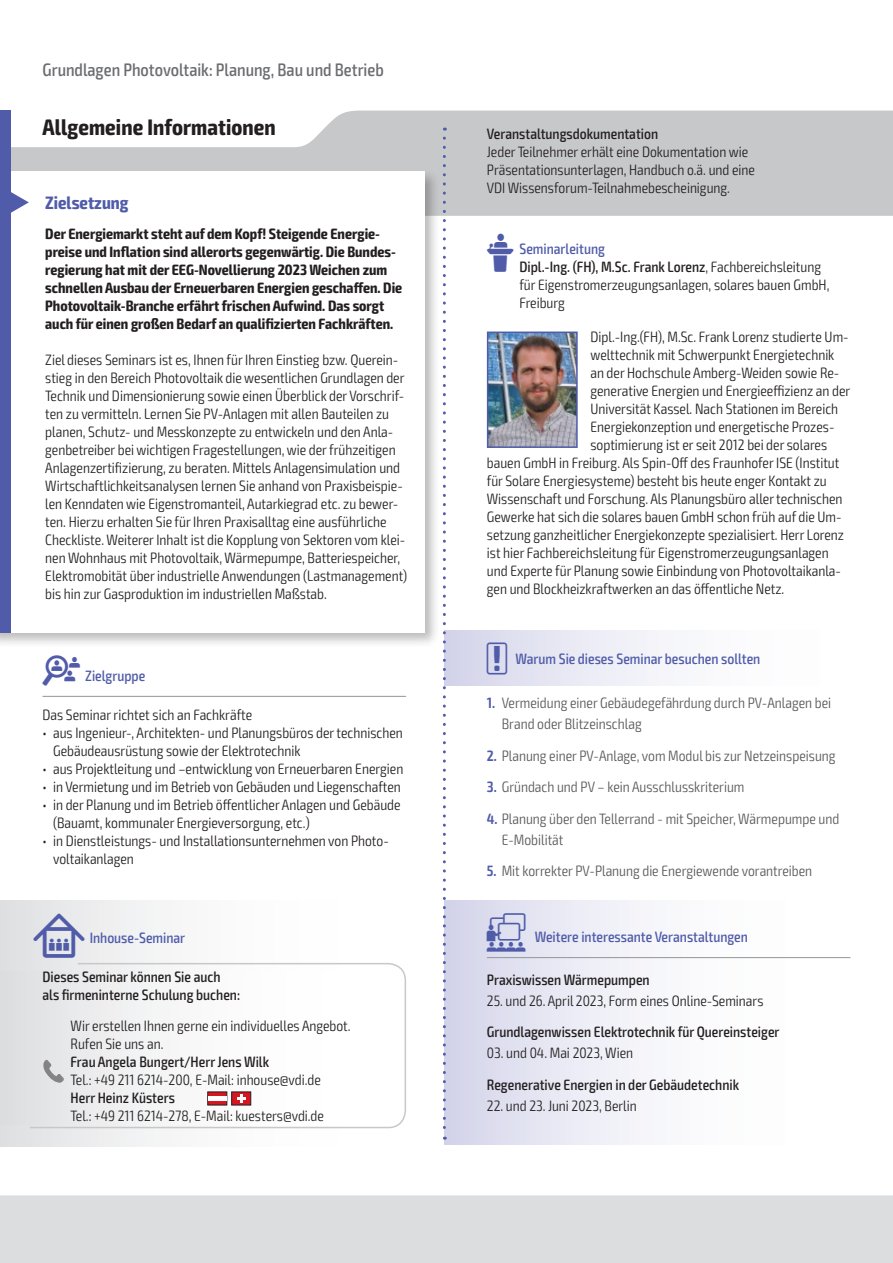
<style>
.page{position:relative;width:893px;height:1263px;background:#fff}
.page>*{position:absolute;margin:0;border:0;box-sizing:border-box;transform-origin:0 0}
.t1{font:700 condensed 22.5px "Exo 2";letter-spacing:.005em;color:#231f20}
.t2{font:500 condensed 18px "Exo 2";color:#6c6d70}
.t3{font:700 condensed 18px "Exo 2";color:#505ca9}
.t4{font:300 condensed 15px/18px "Exo 2";color:#231f20}
.t5{font:700 condensed 15px/18px "Exo 2";color:#231f20}
.t6{font:300 condensed 15px/21px "Exo 2";color:#57585a}
.t7{font:500 condensed 15px/18px "Exo 2";color:#231f20}
.t8{font:500 condensed 15px "Exo 2";color:#505ca9}
.s1{font-family:"VDI Iconset S4 A Regular";font-weight:400;font-stretch:normal;color:#505ca9}
.s2{font-weight:500;color:#505ca9}
.s3{font-weight:500}
.s4{font-family:"VDI Iconset S4 A Regular";font-weight:400;font-stretch:normal}
.s5{font-family:"VDI Iconset S4 A Regular";font-weight:400;font-stretch:normal;font-size:15.45px}
.s6{font-weight:600;color:#505ca9}
.s7{font-family:"VDI Iconset S4 A Regular";font-weight:400;font-stretch:normal;font-size:19.5px}
</style>
<div class="page">
<div style="left:0;top:1195px;width:893px;height:68px;background:#dcdddf"></div>
<svg style="left:11px;top:111px;width:881px;height:105px;fill:#c7c8ca"></svg>
<hr style="left:892px;top:111px;width:1px;height:105px;background:#505ca9">
<div style="left:0;top:111px;width:11px;height:63px;background:#505ca9"></div>
<div style="left:0;top:168px;width:440px;height:480px;background:#231f20;opacity:.3"></div>
<div style="left:0;top:171px;width:424px;height:462px;background:#fff"></div>
<div style="left:0;top:171px;width:11px;height:462px;background:#505ca9"></div>
<svg style="left:11px;top:192px;width:18px;height:21px"></svg>
<hr style="left:43px;top:696px;width:363px;height:1px;background:#939598">
<div style="left:444px;top:900px;width:406px;height:244px;background:linear-gradient(to right,#dadbed,#fff)"></div>
<hr style="left:487px;top:957px;width:363px;height:1px;background:#939598">
<img style="left:490px;top:335px;width:85px;height:110px">
<div style="left:487px;top:332px;width:91px;height:116px;border:2px solid #505ca9"></div>
<div style="left:444px;top:630px;width:406px;height:55px;background:linear-gradient(to right,#d9d9ec,#fff)"></div>
<div style="left:0;top:900px;width:406px;height:247px;background:linear-gradient(to right,#e4e5e7,#fff)"></div>
<svg style="left:29px;top:962px;width:377px;height:167px"></svg>
<div style="left:0;top:972px;width:383px;height:152px;background:linear-gradient(to right,#e2e3e5,#fff)"></div>
<svg style="left:207px;top:1091px;width:44px;height:14px"></svg>
<hr style="left:208px;top:1096px;width:19px;height:4px;background:#fff">
<svg style="left:43px;top:1060px;width:21px;height:23px"></svg>
<svg style="left:443px;top:138px;width:3px;height:1002px"></svg>
<p class="t2" style="left:43px;top:59px;width:343px">Grundlagen Photovoltaik: Planung, Bau und Betrieb</p>
<h1 class="t1" style="left:43px;top:113px;width:235px">Allgemeine Informationen</h1>
<p class="t7" style="left:487px;top:125px;width:173px">Veranstaltungsdokumentation</p>
<p class="t4" style="left:487px;top:143px;width:270px">Jeder Teilnehmer erhält eine Dokumentation wie<br>Präsentationsunterlagen, Handbuch o.ä. und eine<br>VDI Wissensforum-Teilnahmebescheinigung.</p>
<p class="t5" style="left:45px;top:225px;width:358px">Der Energiemarkt steht auf dem Kopf! Steigende Energie&shy;preise und Inflation sind allerorts gegenwärtig. Die Bundes&shy;regierung hat mit der EEG-Novellierung 2023 Weichen zum schnellen Ausbau der Erneuerbaren Energien geschaffen. Die Photovoltaik-Branche erfährt frischen Aufwind. Das sorgt auch für einen großen Bedarf an qualifizierten Fachkräften.</p>
<p class="t4" style="left:45px;top:351px;width:363px">Ziel dieses Seminars ist es, Ihnen für Ihren Einstieg bzw. Querein&shy;stieg in den Bereich Photovoltaik die wesentlichen Grundlagen der Technik und Dimensionierung sowie einen Überblick der Vorschrif&shy;ten zu vermitteln. Lernen Sie PV-Anlagen mit allen Bauteilen zu planen, Schutz- und Messkonzepte zu entwickeln und den Anla&shy;genbetreiber bei wichtigen Fragestellungen, wie der frühzeitigen Anlagenzertifizierung, zu beraten. Mittels Anlagensimulation und Wirtschaftlichkeitsanalysen lernen Sie anhand von Praxisbeispie&shy;len Kenndaten wie Eigenstromanteil, Autarkiegrad etc. zu bewer&shy;ten. Hierzu erhalten Sie für Ihren Praxisalltag eine ausführliche Checkliste. Weiterer Inhalt ist die Kopplung von Sektoren vom klei&shy;nen Wohnhaus mit Photovoltaik, Wärmepumpe, Batteriespeicher, Elektromobität über industrielle Anwendungen (Lastmanagement) bis hin zur Gasproduktion im industriellen Maßstab.</p>
<p class="t3" style="left:45px;top:192px;width:85px">Zielsetzung</p>
<p class="t4" style="left:519px;top:240px;width:311px;text-indent:-33px"><span class="s1">L</span> <span class="s2">Seminarleitung<br></span><span class="s3">Dipl.-Ing. (FH), M.Sc. Frank Lorenz</span>, Fachbereichsleitung für Eigenstromerzeugungsanlagen, solares bauen GmbH, Freiburg</p>
<p class="t4" style="left:590px;top:328px;width:260px">Dipl.-Ing.(FH), M.Sc. Frank Lorenz studierte Um-</p>
<p class="t4" style="left:590px;top:346px;width:245px">welttechnik mit Schwerpunkt Energietechnik</p>
<p class="t4" style="left:590px;top:364px;width:250px">an der Hochschule Amberg-Weiden sowie Re-</p>
<p class="t4" style="left:590px;top:382px;width:261px">generative Energien und Energieeffizienz an der</p>
<p class="t4" style="left:590px;top:400px;width:249px">Universität Kassel. Nach Stationen im Bereich</p>
<p class="t4" style="left:590px;top:418px;width:246px">Energiekonzeption und energetische Prozes-</p>
<p class="t4" style="left:590px;top:436px;width:238px">soptimierung ist er seit 2012 bei der solares</p>
<p class="t4" style="left:487px;top:454px;width:354px">bauen GmbH in Freiburg. Als Spin-Off des Fraunhofer ISE (Institut</p>
<p class="t4" style="left:487px;top:472px;width:341px">für Solare Energiesysteme) besteht bis heute enger Kontakt zu</p>
<p class="t4" style="left:487px;top:490px;width:357px">Wissenschaft und Forschung. Als Planungsbüro aller technischen</p>
<p class="t4" style="left:487px;top:508px;width:356px">Gewerke hat sich die solares bauen GmbH schon früh auf die Um-</p>
<p class="t4" style="left:487px;top:526px;width:359px">setzung ganzheitlicher Energiekonzepte spezialisiert. Herr Lorenz</p>
<p class="t4" style="left:487px;top:544px;width:343px">ist hier Fachbereichsleitung für Eigenstromerzeugungsanlagen</p>
<p class="t4" style="left:487px;top:562px;width:356px">und Experte für Planung sowie Einbindung von Photovoltaikanla-</p>
<p class="t4" style="left:487px;top:580px;width:299px">gen und Blockheizkraftwerken an das öffentliche Netz.</p>
<p class="t8" style="left:43px;top:667px;width:104px"><span class="s4">Z</span> Zielgruppe</p>
<p class="t4" style="left:43px;top:706px;width:211px">Das Seminar richtet sich an Fachkräfte</p>
<p class="t4" style="left:53px;top:724px;width:351px;text-indent:-11px">• aus Ingenieur-, Architekten- und Planungsbüros der technischen<br>Gebäudeausrüstung sowie der Elektrotechnik</p>
<p class="t4" style="left:43px;top:760px;width:362px">• aus Projektleitung und –entwicklung von Erneuerbaren Energien</p>
<p class="t4" style="left:43px;top:778px;width:360px">• in Vermietung und im Betrieb von Gebäuden und Liegenschaften</p>
<p class="t4" style="left:53px;top:796px;width:349px;text-indent:-11px">• in der Planung und im Betrieb öffentlicher Anlagen und Gebäude (Bauamt, kommunaler Energieversorgung, etc.)</p>
<p class="t4" style="left:53px;top:832px;width:337px;text-indent:-11px">• in Dienstleistungs- und Installationsunternehmen von Photo&shy;voltaikanlagen</p>
<p class="t8" style="left:33px;top:929px;width:153px"><span class="s5">I</span> Inhouse-Seminar</p>
<p class="t7" style="left:43px;top:968px;width:199px">Dieses Seminar können Sie auch als firmeninterne Schulung buchen:</p>
<p class="t4" style="left:71px;top:1017px;width:282px">Wir erstellen Ihnen gerne ein individuelles Angebot.<br>Rufen Sie uns an.</p>
<p class="t7" style="left:71px;top:1053px;width:200px">Frau Angela Bungert/Herr Jens Wilk</p>
<p class="t4" style="left:71px;top:1071px;width:252px">Tel.: +49 211 6214-200, E-Mail: inhouse@vdi.de</p>
<p class="t7" style="left:71px;top:1089px;width:106px">Herr Heinz Küsters</p>
<p class="t4" style="left:71px;top:1107px;width:255px">Tel.: +49 211 6214-278, E-Mail: kuesters@vdi.de</p>
<p class="t8" style="left:487px;top:650px;width:275px"><span class="s4">!</span> Warum Sie dieses Seminar besuchen sollten</p>
<p class="t6" style="left:502px;top:693px;width:331px;text-indent:-15px"><span class="s6">1.</span> Vermeidung einer Gebäudegefährdung durch PV-Anlagen bei<br>Brand oder Blitzeinschlag</p>
<p class="t6" style="left:487px;top:745px;width:350px"><span class="s6">2.</span> Planung einer PV-Anlage, vom Modul bis zur Netzeinspeisung</p>
<p class="t6" style="left:487px;top:777px;width:259px"><span class="s6">3.</span> Gründach und PV – kein Ausschlusskriterium</p>
<p class="t6" style="left:502px;top:808px;width:339px;text-indent:-15px"><span class="s6">4.</span> Planung über den Tellerrand - mit Speicher, Wärmepumpe und<br>E-Mobilität</p>
<p class="t6" style="left:487px;top:861px;width:327px"><span class="s6">5.</span> Mit korrekter PV-Planung die Energiewende vorantreiben</p>
<p class="t8" style="left:487px;top:928px;width:263px"><span class="s7">W</span> Weitere interessante Veranstaltungen</p>
<p class="t7" style="left:487px;top:971px;width:164px">Praxiswissen Wärmepumpen</p>
<p class="t4" style="left:487px;top:992px;width:278px">25. und 26. April 2023, Form eines Online-Seminars</p>
<p class="t7" style="left:487px;top:1023px;width:294px">Grundlagenwissen Elektrotechnik für Quereinsteiger</p>
<p class="t4" style="left:487px;top:1044px;width:148px">03. und 04. Mai 2023, Wien</p>
<p class="t7" style="left:487px;top:1076px;width:254px">Regenerative Energien in der Gebäudetechnik</p>
<p class="t4" style="left:487px;top:1097px;width:151px">22. und 23. Juni 2023, Berlin</p>
</div>
